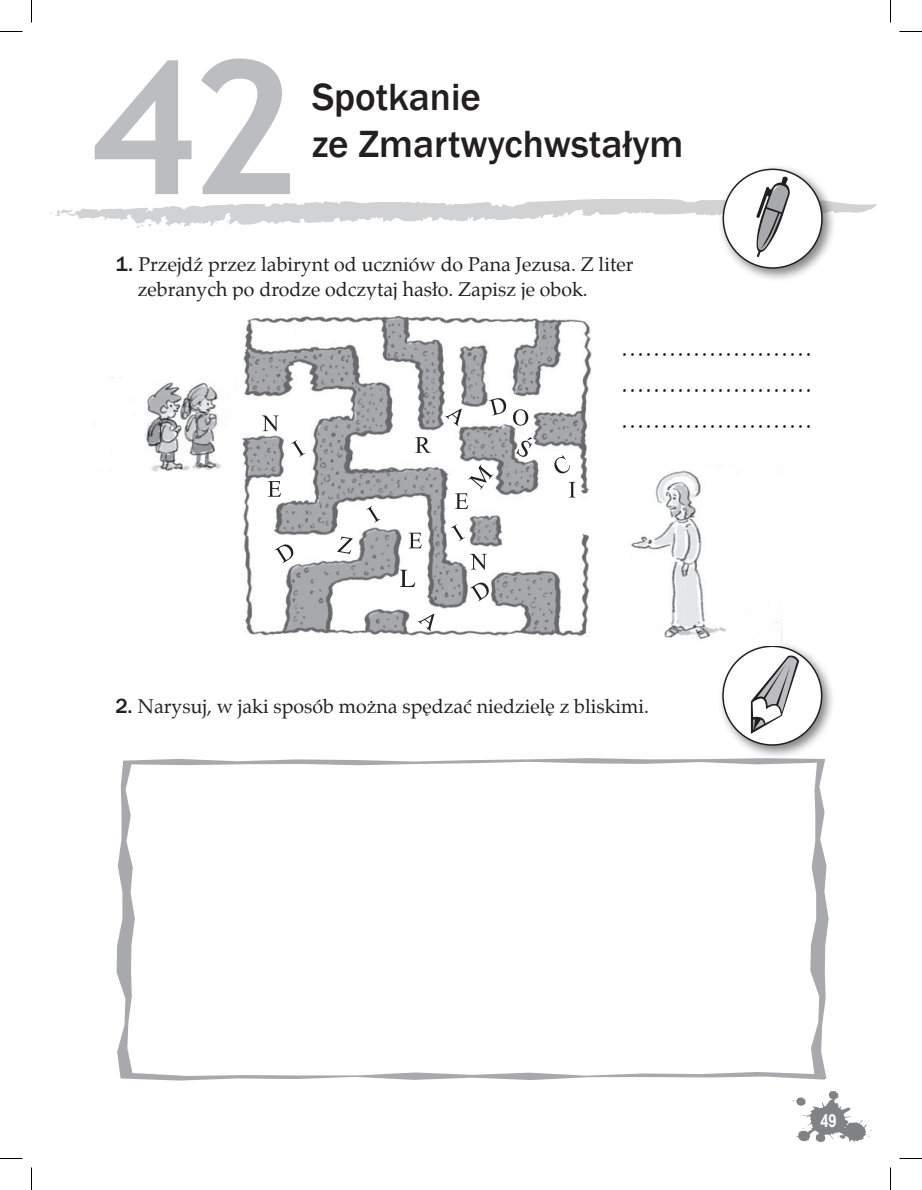
<style>
.page{position:relative;width:922px;height:1190px;background:#fff}
.page>*{position:absolute;margin:0;border:0;box-sizing:border-box;transform-origin:0 0}
.t1{font:700 186.3px "Trebuchet MS";color:#bcbdc0}
.t2{font:500 39px/46.8px "Franklin Gothic";color:#231f20}
.t3{font:italic 24px/36px "Palatino";color:#231f20;text-align:justify}
.t4{font:19.5px/25.5px "Palatino";color:#231f20}
.t5{font:700 18px "Arial Narrow";color:#fff}
.s1{font-family:"Franklin Gothic";font-weight:500;font-size:21px}
</style>
<div class="page">
<svg style="left:792px;top:1091px;width:80px;height:51px"></svg>
<div style="left:717px;top:640px;width:118px;height:119px;background:#231f20;opacity:.55"></div>
<div style="left:723px;top:646px;width:99px;height:99px;background:#fff;border-radius:50%"></div>
<div style="left:722px;top:645px;width:100px;height:101px;border:2px solid #231f20;border-radius:50%"></div>
<svg style="left:751px;top:655px;width:48px;height:79px"></svg>
<div style="left:717px;top:164px;width:119px;height:118px;background:#231f20;opacity:.55"></div>
<svg style="left:723px;top:169px;width:99px;height:99px"></svg>
<svg style="left:50px;top:176px;width:827px;height:81px"></svg>
<svg style="left:117px;top:758px;width:712px;height:322px"></svg>
<img style="left:242px;top:315px;width:350px;height:322px">
<svg style="left:400px;top:570px;width:15px;height:17px"></svg>
<svg style="left:418px;top:613px;width:16px;height:18px"></svg>
<svg style="left:470px;top:554px;width:17px;height:16px"></svg>
<svg style="left:262px;top:415px;width:17px;height:16px"></svg>
<svg style="left:451px;top:524px;width:14px;height:17px"></svg>
<svg style="left:291px;top:440px;width:14px;height:17px"></svg>
<svg style="left:366px;top:506px;width:14px;height:17px"></svg>
<svg style="left:337px;top:536px;width:16px;height:18px"></svg>
<svg style="left:470px;top:582px;width:19px;height:19px"></svg>
<svg style="left:275px;top:544px;width:19px;height:19px"></svg>
<svg style="left:268px;top:481px;width:13px;height:16px"></svg>
<svg style="left:409px;top:533px;width:13px;height:15px"></svg>
<svg style="left:455px;top:464px;width:38px;height:45px"></svg>
<svg style="left:415px;top:437px;width:16px;height:16px"></svg>
<svg style="left:445px;top:408px;width:17px;height:18px"></svg>
<svg style="left:489px;top:398px;width:17px;height:17px"></svg>
<svg style="left:513px;top:409px;width:15px;height:17px"></svg>
<svg style="left:516px;top:437px;width:16px;height:20px"></svg>
<svg style="left:554px;top:455px;width:16px;height:19px"></svg>
<svg style="left:569px;top:482px;width:6px;height:15px"></svg>
<img style="left:133px;top:382px;width:88px;height:89px">
<img style="left:631px;top:471px;width:151px;height:174px">
<svg style="left:0;top:31px;width:22px;height:1px"></svg>
<svg style="left:899px;top:31px;width:23px;height:1px"></svg>
<svg style="left:0;top:1158px;width:22px;height:1px"></svg>
<svg style="left:899px;top:1158px;width:23px;height:1px"></svg>
<svg style="left:31px;top:0;width:1px;height:22px"></svg>
<svg style="left:31px;top:1167px;width:1px;height:23px"></svg>
<svg style="left:890px;top:0;width:1px;height:22px"></svg>
<svg style="left:890px;top:1167px;width:1px;height:23px"></svg>
<h1 class="t1" style="left:89px;top:21px;width:211px">42</h1>
<h2 class="t2" style="left:312px;top:74px;width:373px">Spotkanie<br>ze Zmartwychwstałym</h2>
<p class="t4" style="left:138px;top:251px;width:497px;text-indent:-23px"><span class="s1">1.</span> Przejdź przez labirynt od uczniów do Pana Jezusa. Z liter zebranych po drodze odczytaj hasło. Zapisz je obok.</p>
<p class="t3" style="left:621px;top:330px;width:194px">…………………… …………………… ……………………</p>
<p class="t4" style="left:115px;top:694px;width:535px"><span class="s1">2.</span> Narysuj, w jaki sposób można spędzać niedzielę z bliskimi.</p>
<p class="t5" style="left:820px;top:1110px;width:18px">49</p>
</div>
